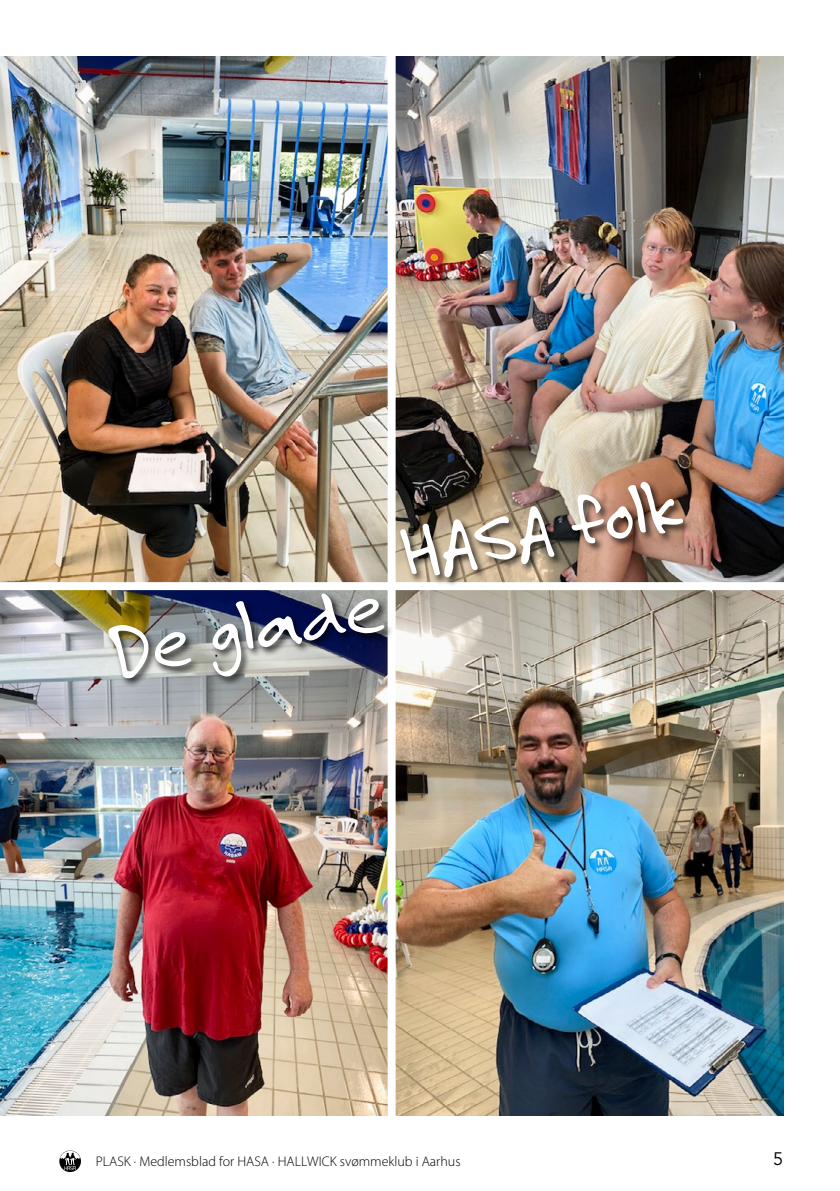
<style>
.page{position:relative;width:840px;height:1191px;background:#fff}
.page>*{position:absolute;margin:0;border:0;box-sizing:border-box;transform-origin:0 0}
.Brødtekst{font:77px "Felt Tip Roman";color:#fff}
.t1{font:18px "Avenir LT Std";color:#000}
.t2{font:300 14px "Myriad Pro";color:#000}
</style>
<div class="page">
<img style="left:0;top:57px;width:782px;height:1058px">
<div style="left:0;top:582px;width:796px;height:8px;background:#fff"></div>
<div style="left:387px;top:45px;width:8px;height:1082px;background:#fff"></div>
<div style="left:106px;top:592px;width:288px;height:95px;background:#000;opacity:.75"></div>
<div style="left:398px;top:480px;width:294px;height:107px;background:#000;opacity:.75"></div>
<svg style="left:59px;top:1150px;width:22px;height:22px"></svg>
<p class="Brødtekst" style="left:100px;top:603px;width:279px;rotate:-10deg">De glade</p>
<p class="Brødtekst" style="left:392px;top:504px;width:286px;rotate:-10deg">HASA folk</p>
<p class="t2" style="left:96px;top:1153px;width:366px">PLASK · Medlemsblad for HASA · HALLWICK svømmeklub i Aarhus</p>
<p class="t1" style="left:772px;top:1148px;width:12px">5</p>
</div>
